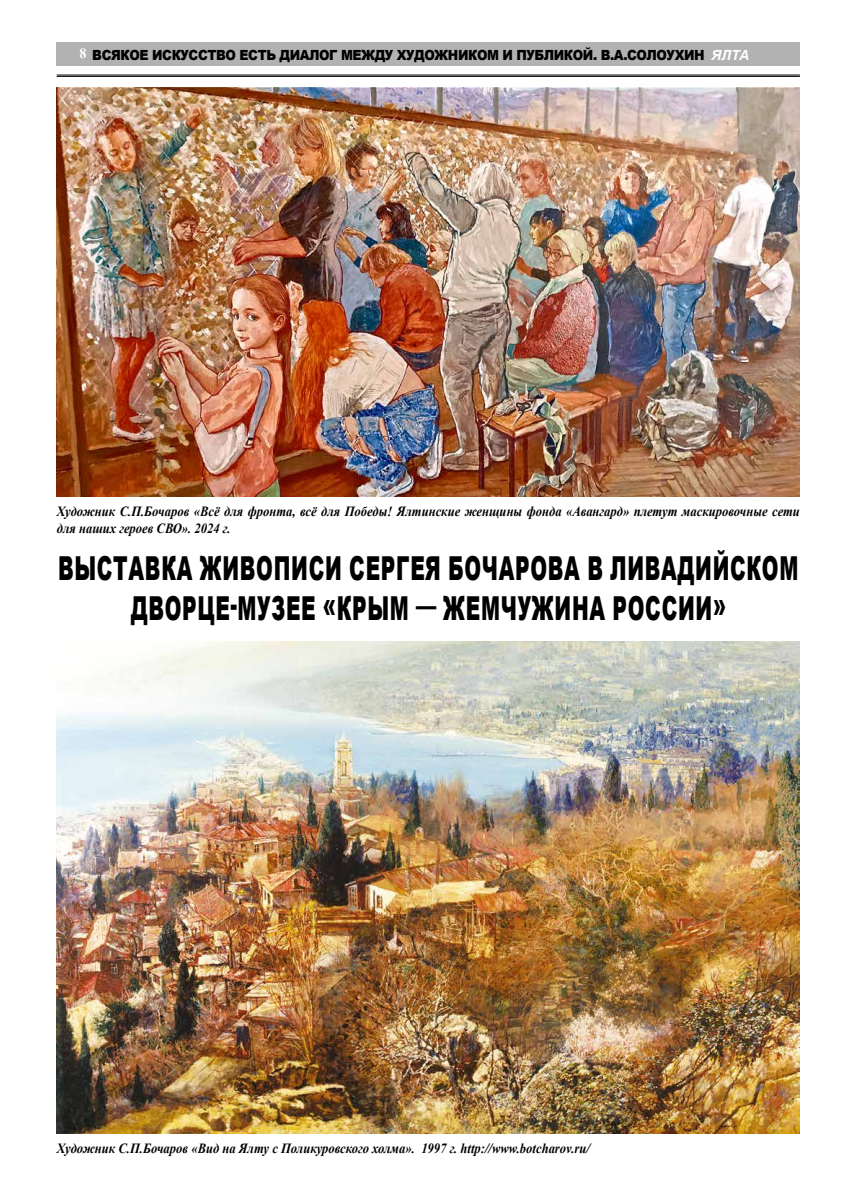
<style>
.page{position:relative;width:851px;height:1191px;background:#fff}
.page>*{position:absolute;margin:0;border:0;box-sizing:border-box;transform-origin:0 0}
.t1{font:900 33px/39.6px "Arial";letter-spacing:.035em;color:#000;text-align:center;scale:.61 1}
.t2{font:italic 700 14px/16.8px "Times New Roman";color:#000;scale:.9 1}
.t3{font:900 14px "Arial";letter-spacing:-.03em;color:#000;scale:.9 1}
.s1{font-family:"Times New Roman";font-weight:700;color:#fff}
.s2{font-weight:700;font-style:italic;color:#fff}
</style>
<div class="page">
<div style="left:57px;top:43px;width:742px;height:23px;background:#b2b2b2"></div>
<hr style="left:57px;top:75px;width:742px;height:1px;background:#000">
<hr style="left:57px;top:76px;width:742px;height:1px;background:#000">
<img style="left:57px;top:88px;width:742px;height:408px">
<img style="left:57px;top:641px;width:742px;height:492px">
<p class="t3" style="left:79px;top:45px;width:745px"><span class="s1">8</span> ВСЯКОЕ ИСКУССТВО ЕСТЬ ДИАЛОГ МЕЖДУ ХУДОЖНИКОМ И ПУБЛИКОЙ. В.А.СОЛОУХИН <span class="s2">ЯЛТА</span></p>
<p class="t2" style="left:57px;top:503px;width:827px">Художник С.П.Бочаров «Всё для фронта, всё для Победы! Ялтинские женщины фонда «Авангард» плетут маскировочные сети для наших героев СВО». 2024 г.</p>
<h1 class="t1" style="left:58px;top:547px;width:1214px">ВЫСТАВКА ЖИВОПИСИ СЕРГЕЯ БОЧАРОВА В ЛИВАДИЙСКОМ<br>ДВОРЦЕ-МУЗЕЕ «КРЫМ — ЖЕМЧУЖИНА РОССИИ»</h1>
<p class="t2" style="left:57px;top:1139px;width:593px">Художник С.П.Бочаров «Вид на Ялту с Поликуровского холма». 1997 г. http://www.botcharov.ru/</p>
</div>
